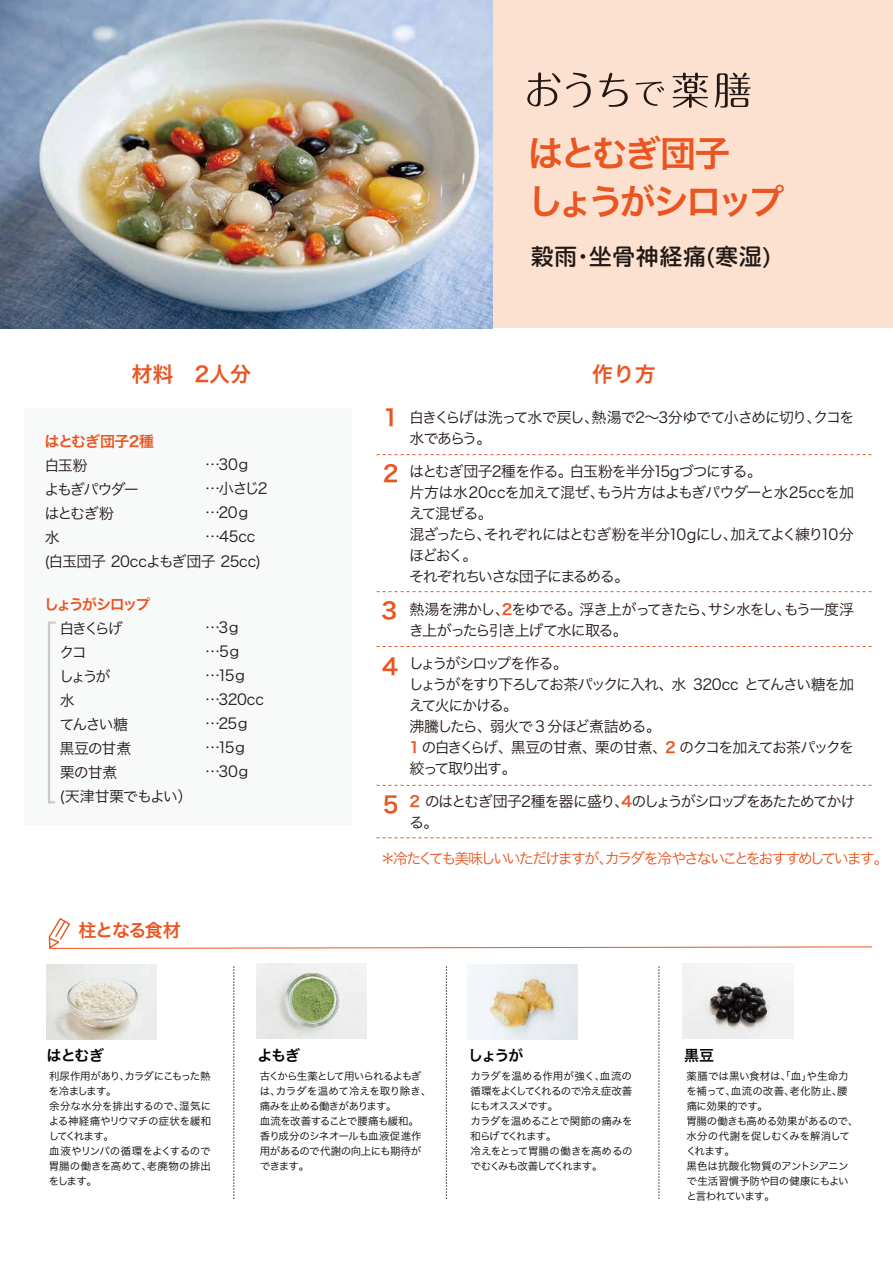
<style>
.page{position:relative;width:893px;height:1263px;background:#fff}
.page>*{position:absolute;margin:0;border:0;box-sizing:border-box;transform-origin:0 0}
.t1{font:36px/48px "Hira Kaku Pro W6";letter-spacing:-.1em;color:#ea5520}
.t2{font:500 22.5px "Soft Go Std";letter-spacing:.045em;color:#221815}
.t3{font:22.5px "Hiragino Sans W6";color:#ea5520}
.t4{font:21px "Hira Kaku Pro W6";color:#ea5520}
.t5{font:18px "Hira Kaku Pro W6";letter-spacing:-.07em;color:#ea5520}
.t6{font:15px/21px "Hira Kaku Pro W3";letter-spacing:-.085em;color:#221815}
.t7{font:15px/21px "Hira Kaku Pro W3";letter-spacing:-.105em;color:#221815}
.t8{font:15px "Hira Kaku Pro W3";letter-spacing:-.145em;color:#ea5520}
.t9{font:15px/24px "Hira Kaku Pro W3";letter-spacing:-.11em;color:#221815}
.t10{font:15px/24px "Hira Kaku Pro W3";letter-spacing:-.065em;color:#221815}
.t11{font:15px/24px "Hira Kaku Pro W3";letter-spacing:-.14em;color:#221815}
.t12{font:15px/24px "Hira Kaku Pro W3";letter-spacing:-.05em;color:#221815}
.t13{font:15px "Hira Kaku Pro W6";letter-spacing:-.075em;color:#040000}
.t14{font:15px "Hira Kaku Pro W6";letter-spacing:-.06em;color:#ea5520}
.t15{font:15px "Hira Kaku Pro W6";letter-spacing:-.14em;color:#ea5520}
.t16{font:10.5px/15px "Hira Kaku Pro W3";letter-spacing:-.045em;color:#040000}
.s1{font-family:"Hira Kaku Pro W6";color:#ea5520}
</style>
<div class="page">
<div style="left:487px;top:0;width:406px;height:328px;background:#fce1d0"></div>
<svg style="left:527px;top:72px;width:33px;height:34px"></svg>
<svg style="left:566px;top:73px;width:25px;height:35px"></svg>
<svg style="left:599px;top:73px;width:29px;height:34px"></svg>
<svg style="left:636px;top:82px;width:28px;height:24px"></svg>
<svg style="left:673px;top:73px;width:35px;height:35px"></svg>
<svg style="left:715px;top:73px;width:36px;height:35px"></svg>
<svg style="left:48px;top:918px;width:825px;height:31px"></svg>
<svg style="left:446px;top:966px;width:1px;height:233px"></svg>
<svg style="left:233px;top:966px;width:1px;height:233px"></svg>
<svg style="left:659px;top:966px;width:1px;height:233px"></svg>
<div style="left:24px;top:408px;width:327px;height:417px;background:#f8f9f9"></div>
<svg style="left:377px;top:454px;width:495px;height:1px"></svg>
<svg style="left:377px;top:591px;width:495px;height:1px"></svg>
<svg style="left:377px;top:646px;width:495px;height:1px"></svg>
<svg style="left:377px;top:785px;width:495px;height:1px"></svg>
<svg style="left:377px;top:837px;width:495px;height:1px"></svg>
<svg style="left:48px;top:621px;width:8px;height:183px"></svg>
<img style="left:0;top:0;width:493px;height:328px">
<img style="left:46px;top:964px;width:110px;height:75px">
<img style="left:256px;top:963px;width:111px;height:76px">
<img style="left:467px;top:964px;width:111px;height:76px">
<img style="left:683px;top:963px;width:110px;height:75px">
<h1 class="t1" style="left:528px;top:128px;width:258px">はとむぎ団子<br>しょうがシロップ</h1>
<h3 class="t4" style="left:132px;top:355px;width:121px">材料　2人分</h3>
<h3 class="t14" style="left:45px;top:428px;width:111px">はとむぎ団子2種</h3>
<h3 class="t10" style="left:44px;top:452px;width:218px">白玉粉<br>よもぎパウダー<br>はとむぎ粉<br>水<br>(白玉団子 20ccよもぎ団子 25cc)</h3>
<h3 class="t12" style="left:205px;top:451px;width:64px">…30ｇ…小さじ2 …20ｇ…45cc</h3>
<h3 class="t15" style="left:44px;top:590px;width:108px">しょうがシロップ</h3>
<h3 class="t9" style="left:59px;top:615px;width:135px">白きくらげ<br>クコ<br>しょうが<br>水<br>てんさい糖<br>黒豆の甘煮<br>栗の甘煮<br>(天津甘栗でもよい）</h3>
<h3 class="t11" style="left:205px;top:614px;width:61px">…3ｇ…5ｇ…15ｇ…320cc …25ｇ…15ｇ…30ｇ</h3>
<h3 class="t5" style="left:78px;top:914px;width:104px">柱となる食材</h3>
<h2 class="t2" style="left:531px;top:240px;width:242px">穀雨・坐骨神経痛(寒湿)</h2>
<h2 class="t3" style="left:382px;top:398px;width:18px">1</h2>
<h2 class="t3" style="left:382px;top:454px;width:18px">2</h2>
<h2 class="t3" style="left:382px;top:646px;width:18px">4</h2>
<h2 class="t3" style="left:382px;top:785px;width:18px">5</h2>
<h3 class="t4" style="left:592px;top:355px;width:65px">作り方</h3>
<h3 class="t6" style="left:409px;top:406px;width:447px">白きくらげは洗って水で戻し、熱湯で2～3分ゆでて小さめに切り、クコを水であらう。</h3>
<h3 class="t6" style="left:409px;top:460px;width:446px">はとむぎ団子2種を作る。白玉粉を半分15gづつにする。<br>片方は水20ccを加えて混ぜ、もう片方はよもぎパウダーと水25ccを加えて混ぜる。<br>混ざったら、それぞれにはとむぎ粉を半分10gにし、加えてよく練り10分ほどおく。<br>それぞれちいさな団子にまるめる。</h3>
<h3 class="t6" style="left:409px;top:598px;width:447px">熱湯を沸かし、<span class="s1">2</span>をゆでる。浮き上がってきたら、サシ水をし、もう一度浮き上がったら引き上げて水に取る。</h3>
<h3 class="t7" style="left:409px;top:652px;width:447px">しょうがシロップを作る。<br>しょうがをすり下ろしてお茶パックに入れ、水 320cc とてんさい糖を加えて火にかける。<br>沸騰したら、弱火で 3 分ほど煮詰める。<br><span class="s1">1</span> の白きくらげ、黒豆の甘煮、栗の甘煮、<span class="s1">2</span> のクコを加えてお茶パックを絞って取り出す。</h3>
<h3 class="t6" style="left:409px;top:790px;width:448px"><span class="s1">2</span> のはとむぎ団子2種を器に盛り、<span class="s1">4</span>のしょうがシロップをあたためてかける。</h3>
<h3 class="t8" style="left:380px;top:845px;width:510px">＊冷たくても美味しいいただけますが、カラダを冷やさないことをおすすめしています。</h3>
<h3 class="t13" style="left:47px;top:1042px;width:59px">はとむぎ</h3>
<p class="t16" style="left:49px;top:1067px;width:164px">利尿作用があり、カラダにこもった熱を冷まします。<br>余分な水分を排出するので、湿気による神経痛やリウマチの症状を緩和してくれます。<br>血液やリンパの循環をよくするので胃腸の働きを高めて、老廃物の排出をします。</p>
<h3 class="t13" style="left:257px;top:1042px;width:44px">よもぎ</h3>
<p class="t16" style="left:260px;top:1067px;width:174px">古くから生薬として用いられるよもぎは、カラダを温めて冷えを取り除き、痛みを止める働きがあります。<br>血流を改善することで腰痛も緩和。香り成分のシネオールも血液促進作用があるので代謝の向上にも期待ができます。</p>
<h3 class="t13" style="left:468px;top:1042px;width:57px">しょうが</h3>
<p class="t16" style="left:470px;top:1067px;width:164px">カラダを温める作用が強く、血流の循環をよくしてくれるので冷え症改善にもオススメです。<br>カラダを温めることで関節の痛みを和らげてくれます。<br>冷えをとって胃腸の働きを高めるのでむくみも改善してくれます。</p>
<h3 class="t13" style="left:684px;top:1042px;width:32px">黒豆</h3>
<p class="t16" style="left:686px;top:1067px;width:174px">薬膳では黒い食材は「、血」や生命力を補って、血流の改善、老化防止、腰痛に効果的です。<br>胃腸の働きも高める効果があるので、水分の代謝を促しむくみを解消してくれます。<br>黒色は抗酸化物質のアントシアニンで生活習慣予防や目の健康にもよいと言われています。</p>
</div>
